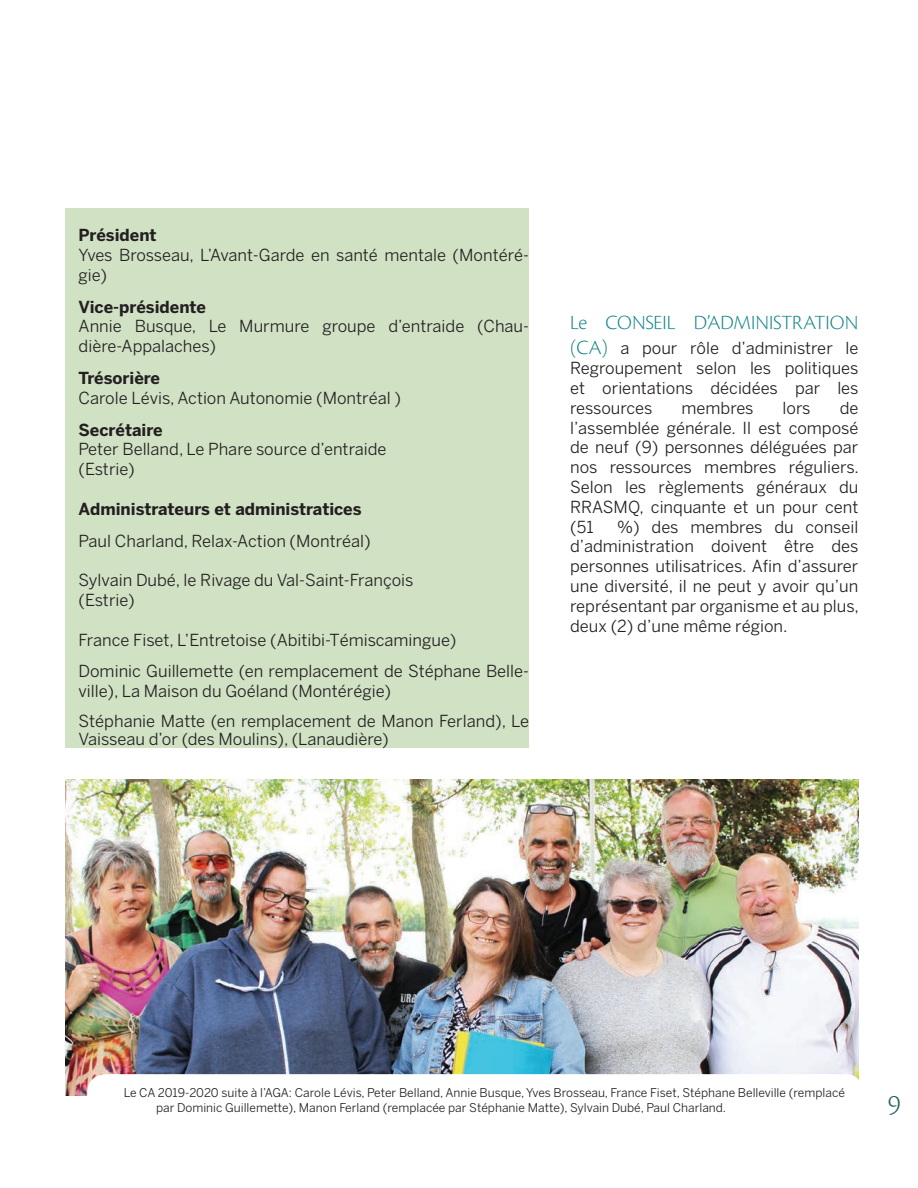
<style>
.page{position:relative;width:918px;height:1188px;background:#fff}
.page>*{position:absolute;margin:0;border:0;box-sizing:border-box;transform-origin:0 0}
.t1{font:30px "Cronos Pro Lt Subh";color:#296565}
.t2{font:21px "Cronos Pro Lt Subh";color:#168588}
.t3{font:16.5px/19.8px "Benton Sans";color:#231f20}
.t4{font:700 16.5px "Benton Sans";color:#231f20}
.t5{font:12px/14.4px "Benton Sans";color:#231f20}
.s1{font-family:"Cronos Pro Lt Subh";font-size:21px;color:#168588}
</style>
<div class="page">
<div style="left:66px;top:208px;width:463px;height:540px;background:#d0e1c4"></div>
<img style="left:66px;top:779px;width:792px;height:317px">
<div style="left:87px;top:1074px;width:776px;height:64px;background:#fff;border-radius:18px"></div>
<p class="t4" style="left:79px;top:225px;width:80px">Président</p>
<p class="t3" style="left:79px;top:245px;width:452px">Yves Brosseau, L’Avant-Garde en santé mentale (Montéré&shy;gie)</p>
<p class="t4" style="left:79px;top:297px;width:129px">Vice-présidente</p>
<p class="t3" style="left:79px;top:316px;width:452px">Annie Busque, Le Murmure groupe d’entraide (Chau&shy;dière-Appalaches)</p>
<p class="t4" style="left:79px;top:368px;width:83px">Trésorière</p>
<p class="t3" style="left:79px;top:388px;width:324px">Carole Lévis, Action Autonomie (Montréal )</p>
<p class="t4" style="left:79px;top:420px;width:85px">Secrétaire</p>
<p class="t3" style="left:79px;top:439px;width:310px">Peter Belland, Le Phare source d’entraide (Estrie)</p>
<p class="t4" style="left:79px;top:499px;width:284px">Administrateurs et administratices</p>
<p class="t3" style="left:79px;top:530px;width:294px">Paul Charland, Relax-Action (Montréal)</p>
<p class="t3" style="left:79px;top:570px;width:337px">Sylvain Dubé, le Rivage du Val-Saint-François (Estrie)</p>
<p class="t3" style="left:79px;top:623px;width:452px;line-height:31.8px">France Fiset, L’Entretoise (Abitibi-Témiscamingue)<br>Dominic Guillemette (en remplacement de Stéphane Belle-</p>
<p class="t3" style="left:79px;top:676px;width:452px;line-height:30px">ville), La Maison du Goéland (Montérégie)<br>Stéphanie Matte (en remplacement de Manon Ferland), Le</p>
<p class="t3" style="left:79px;top:729px;width:312px">Vaisseau d’or (des Moulins), (Lanaudière)</p>
<p class="t2" style="left:570px;top:311px;width:290px">Le CONSEIL D’ADMINISTRATION</p>
<p class="t3" style="left:570px;top:338px;width:290px;text-align:justify"><span class="s1">(CA)</span> a pour rôle d’administrer le Regroupement selon les politiques et orientations décidées par les ressources</p>
<p class="t3" style="left:570px;top:398px;width:290px;text-align:justify;text-indent:269px">de l’assemblée générale. Il est composé de neuf (9) personnes déléguées par nos ressources membres réguliers.<br>Selon les règlements généraux du RRASMQ, cinquante et un pour cent (51</p>
<p class="t3" style="left:681px;top:398px;width:74px">membres</p>
<p class="t3" style="left:783px;top:398px;width:30px">lors</p>
<p class="t3" style="left:570px;top:516px;width:290px;text-align:justify;text-indent:47px">%) des membres du conseil d’administration doivent être des personnes utilisatrices. Afin d’assurer une diversité, il ne peut y avoir qu’un représentant par organisme et au plus, deux (2) d’une même région.</p>
<p class="t5" style="left:156px;top:1085px;width:690px;text-indent:-32px">Le CA 2019-2020 suite à l’AGA: Carole Lévis, Peter Belland, Annie Busque, Yves Brosseau, France Fiset, Stéphane Belleville (remplacé par Dominic Guillemette), Manon Ferland (remplacée par Stéphanie Matte), Sylvain Dubé, Paul Charland.</p>
<h1 class="t1" style="left:888px;top:1087px;width:15px">9</h1>
</div>
